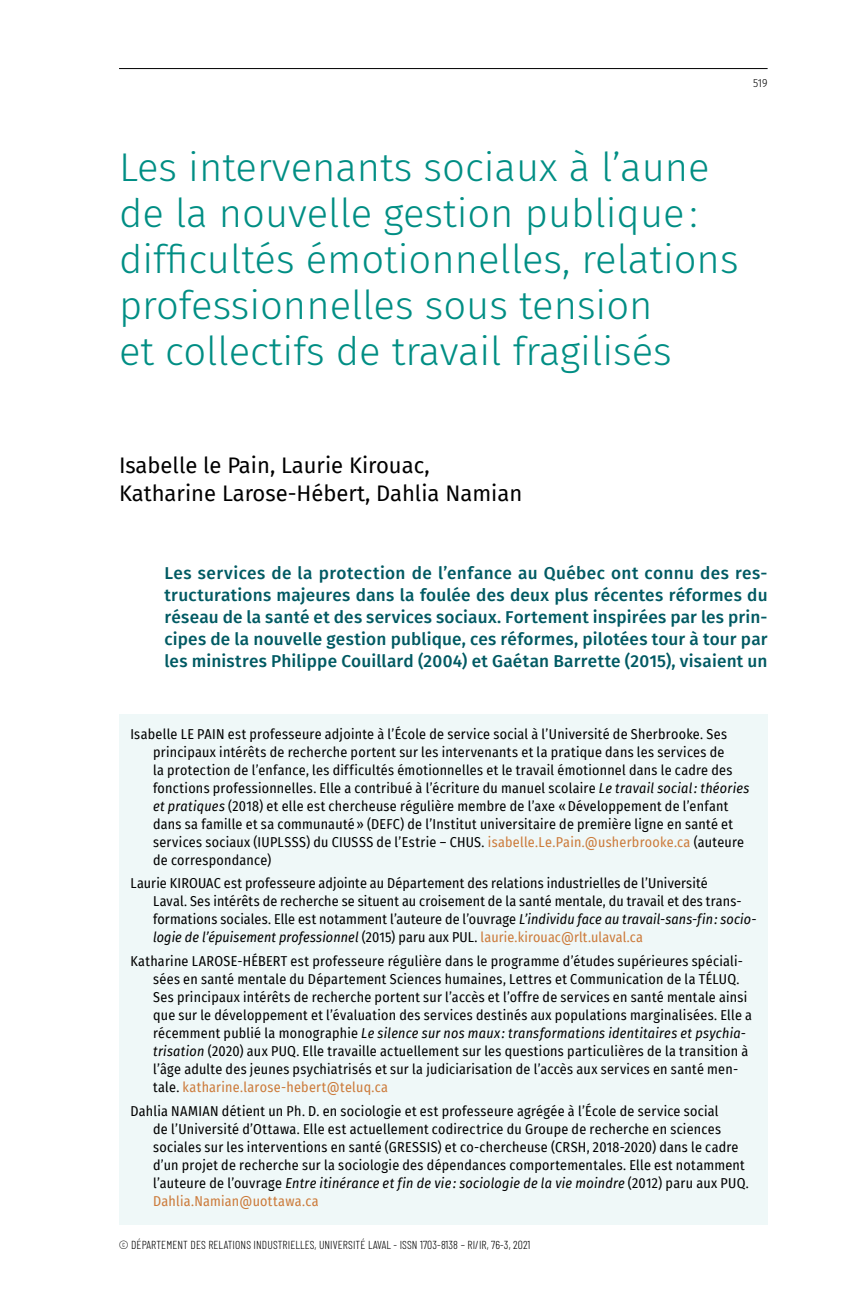
<style>
.page{position:relative;width:864px;height:1296px;background:#fff}
.page>*{position:absolute;margin:0;border:0;box-sizing:border-box;transform-origin:0 0}
.t1{font:300 40px/46px "Fira Sans";color:#008e84}
.t2{font:22px/28px "Fira Sans";color:#000}
.t3{font:500 17.2px/22px "Fira Sans";letter-spacing:.01em;color:#005a63;text-align:justify}
.t4{font:14px/18px "Fira Sans Condensed";letter-spacing:.02em;color:#000}
.t5{font:300 11.6px "Barlow Condensed";letter-spacing:.01em;color:#000}
.t6{font:300 11.6px "Fira Sans Condensed";color:#000}
.s1{font-style:italic}
.s2{color:#cc7b3b}
</style>
<div class="page">
<hr style="left:119px;top:68px;width:649px;height:1px;background:#000">
<div style="left:119px;top:714px;width:649px;height:511px;background:#eff8f8"></div>
<p class="t6" style="left:753px;top:75px;width:16px">519</p>
<h1 class="t1" style="left:119px;top:144px;width:621px">Les intervenants sociaux à l’aune de la nouvelle gestion publique: difficultés émotionnelles, relations professionnelles sous tension<br>et collectifs de travail fragilisés</h1>
<h2 class="t2" style="left:119px;top:451px;width:405px">Isabelle le Pain, Laurie Kirouac,<br>Katharine Larose-Hébert, Dahlia Namian</h2>
<p class="t3" style="left:164px;top:562px;width:605px">Les services de la protection de l’enfance au Québec ont connu des res&shy;tructurations majeures dans la foulée des deux plus récentes réformes du réseau de la santé et des services sociaux. Fortement inspirées par les prin&shy;cipes de la nouvelle gestion publique, ces réformes, pilotées tour à tour par les ministres Philippe Couillard (2004) et Gaétan Barrette (2015), visaient un</p>
<p class="t4" style="left:153px;top:725px;width:598px;text-indent:-23px">Isabelle LE PAIN est professeure adjointe à l’École de service social à l’Université de Sherbrooke. Ses principaux intérêts de recherche portent sur les intervenants et la pratique dans les services de<br>la protection de l’enfance, les difficultés émotionnelles et le travail émotionnel dans le cadre des fonctions professionnelles. Elle a contribué à l’écriture du manuel scolaire <span class="s1">Le travail social: théories et pratiques</span> (2018) et elle est chercheuse régulière membre de l’axe «Développement de l’enfant dans sa famille et sa communauté» (DEFC) de l’Institut universitaire de première ligne en santé et services sociaux (IUPLSSS) du CIUSSS de l’Estrie – CHUS. <span class="s2">isabelle.Le.Pain.@usherbrooke.ca</span> (auteure de correspondance)</p>
<p class="t4" style="left:153px;top:874px;width:605px;text-indent:-23px">Laurie KIROUAC est professeure adjointe au Département des relations industrielles de l’Université<br>Laval. Ses intérêts de recherche se situent au croisement de la santé mentale, du travail et des trans&shy;formations sociales. Elle est notamment l’auteure de l’ouvrage <span class="s1">L’individu face au travail-sans-fin: socio&shy;logie de l’épuisement professionnel</span> (2015) paru aux PUL. <span class="s2">laurie.kirouac@rlt.ulaval.ca</span></p>
<p class="t4" style="left:153px;top:952px;width:600px;text-indent:-23px">Katharine LAROSE-HÉBERT est professeure régulière dans le programme d’études supérieures spéciali&shy;sées en santé mentale du Département Sciences humaines, Lettres et Communication de la TÉLUQ.<br>Ses principaux intérêts de recherche portent sur l’accès et l’offre de services en santé mentale ainsi que sur le développement et l’évaluation des services destinés aux populations marginalisées. Elle a récemment publié la monographie <span class="s1">Le silence sur nos maux: transformations identitaires et psychia&shy;trisation</span> (2020) aux PUQ. Elle travaille actuellement sur les questions particulières de la transition à l’âge adulte des jeunes psychiatrisés et sur la judiciarisation de l’accès aux services en santé men&shy;tale. <span class="s2">katharine.larose-hebert@teluq.ca</span></p>
<p class="t4" style="left:130px;top:1102px;width:51px">Dahlia NAM</p>
<p class="t4" style="left:153px;top:1102px;width:597px;text-indent:45px">IAN détient un Ph. D. en sociologie et est professeure agrégée à l’École de service social<br>de l’Université d’Ottawa. Elle est actuellement codirectrice du Groupe de recherche en sciences sociales sur les interventions en santé (GRESSIS) et co-chercheuse (CRSH, 2018-2020) dans le cadre d’un projet de recherche sur la sociologie des dépendances comportementales. Elle est notamment l’auteure de l’ouvrage <span class="s1">Entre itinérance et fin de vie: sociologie de la vie moindre</span> (2012) paru aux PUQ.<br><span class="s2">Dahlia.Namian@uottawa.ca</span></p>
<p class="t5" style="left:119px;top:1236px;width:286px">© DÉPARTEMENT DES RELATIONS INDUSTRIELLES, UNIVERSITÉ LAVAL - ISSN</p>
<p class="t5" style="left:420px;top:1236px;width:112px">1703-8138 – RI/IR, 76-3, 2021</p>
</div>
